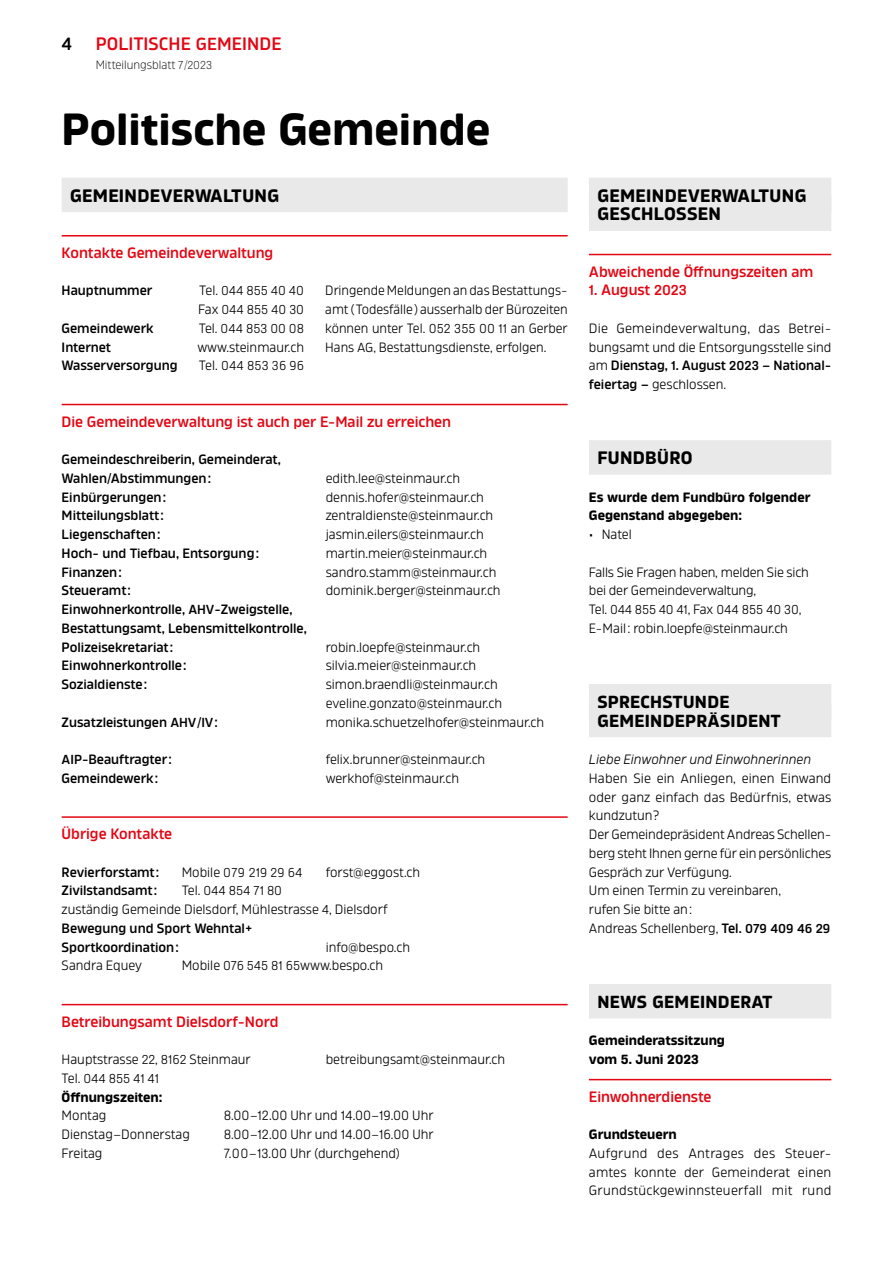
<style>
.page{position:relative;width:893px;height:1263px;background:#fff}
.page>*{position:absolute;margin:0;border:0;box-sizing:border-box;transform-origin:0 0}
.t1{font:700 45px "Amfibia";color:#000}
.t2{font:700 18px/18.8px "Amfibia";letter-spacing:.015em;color:#000}
.t3{font:600 18px "Amfibia";letter-spacing:.01em;color:#e30613}
.t4{font:600 18px "Amfibia";color:#000}
.t5{font:700 17.4px/18.8px "Amfibia";letter-spacing:.015em;color:#000}
.t6{font:600 15px "Amfibia";color:#e30613}
.t7{font:13.5px/18.8px "Amfibia";color:#000}
.t8{font:600 13.5px/18.8px "Amfibia";color:#000}
.t9{font:700 13.5px/18.8px "Amfibia";color:#000}
.t10{font:italic 13.5px "Amfibia";color:#000}
.t11{font:13.05px/18.8px "Amfibia";color:#000}
.t12{font:300 12px "Amfibia";color:#000}
.s1{font-size:17.4px}
.s2{font-size:11.7px}
.s3{font-size:13.5px}
.s4{font-size:13.05px}
.s5{font-weight:600}
.s6{font-size:14.55px}
.s7{font-weight:600;font-size:13.05px}
</style>
<div class="page">
<div style="left:62px;top:178px;width:506px;height:34px;background:#e9e9e9"></div>
<hr style="left:62px;top:235px;width:506px;height:1px;background:#e30613">
<hr style="left:62px;top:404px;width:506px;height:1px;background:#e30613">
<hr style="left:62px;top:816px;width:506px;height:2px;background:#e30613">
<hr style="left:62px;top:1004px;width:506px;height:1px;background:#e30613">
<div style="left:589px;top:178px;width:242px;height:34px;background:#e9e9e9"></div>
<div style="left:589px;top:196px;width:242px;height:35px;background:#e9e9e9"></div>
<hr style="left:589px;top:254px;width:242px;height:1px;background:#e30613">
<div style="left:589px;top:440px;width:242px;height:35px;background:#e9e9e9"></div>
<div style="left:589px;top:684px;width:242px;height:34px;background:#e9e9e9"></div>
<div style="left:589px;top:703px;width:242px;height:34px;background:#e9e9e9"></div>
<div style="left:589px;top:984px;width:242px;height:34px;background:#e9e9e9"></div>
<hr style="left:589px;top:1079px;width:242px;height:1px;background:#e30613">
<h2 class="t4" style="left:62px;top:33px;width:12px">4</h2>
<h2 class="t3" style="left:96px;top:33px;width:187px">POLITISCHE <span class="s1">GE</span>MEINDE</h2>
<p class="t12" style="left:96px;top:58px;width:118px">Mitteilungsblatt <span class="s2">7</span>/<span class="s2">2023</span></p>
<h1 class="t1" style="left:62px;top:103px;width:430px">Politische Gemeinde</h1>
<h2 class="t2" style="left:70px;top:186px;width:210px">GEMEINDEVERWALTUNG</h2>
<p class="t6" style="left:62px;top:244px;width:213px">Kontakte Gemeindeverwaltung</p>
<p class="t8" style="left:62px;top:281px;width:92px">Hauptnummer</p>
<p class="t11" style="left:198px;top:281px;width:107px"><span class="s3">Tel.</span> 044 855 40 40<br><span class="s3">Fax</span> 044 855 40 30</p>
<p class="t8" style="left:62px;top:319px;width:94px">Gemeindewerk</p>
<p class="t11" style="left:199px;top:319px;width:107px"><span class="s3">Tel.</span> 044 853 00 08</p>
<p class="t8" style="left:62px;top:337px;width:51px">Internet</p>
<p class="t7" style="left:197px;top:337px;width:108px">www.steinmaur.ch</p>
<p class="t8" style="left:62px;top:356px;width:117px">Wasserversorgung</p>
<p class="t11" style="left:199px;top:356px;width:107px"><span class="s3">Tel.</span> 044 853 36 96</p>
<p class="t7" style="left:325px;top:281px;width:244px">Dringende Meldungen an das Bestattungs&shy;amt (Todesfälle) ausserhalb der Bürozeiten können unter Tel. <span class="s4">052 355 00 11</span> an Gerber Hans <span class="s4">AG</span>, Bestattungsdienste, erfolgen.</p>
<p class="t6" style="left:62px;top:413px;width:391px">Die Gemeindeverwaltung ist auch per E-Mail zu erreichen</p>
<p class="t8" style="left:62px;top:450px;width:221px">Gemeindeschreiberin, Gemeinderat,<br>Wahlen/Abstimmungen:</p>
<p class="t7" style="left:326px;top:469px;width:136px">edith.lee@steinmaur.ch</p>
<p class="t8" style="left:62px;top:487px;width:106px">Einbürgerungen:</p>
<p class="t7" style="left:326px;top:487px;width:160px">dennis.hofer@steinmaur.ch</p>
<p class="t8" style="left:62px;top:506px;width:104px">Mitteilungsblatt:</p>
<p class="t7" style="left:326px;top:506px;width:169px">zentraldienste@steinmaur.ch</p>
<p class="t8" style="left:62px;top:525px;width:100px">Liegenschaften:</p>
<p class="t7" style="left:326px;top:525px;width:160px">jasmin.eilers@steinmaur.ch</p>
<p class="t8" style="left:62px;top:544px;width:199px">Hoch- und Tiefbau, Entsorgung:</p>
<p class="t7" style="left:326px;top:544px;width:163px">martin.meier@steinmaur.ch</p>
<p class="t8" style="left:62px;top:562px;width:62px">Finanzen:</p>
<p class="t7" style="left:326px;top:562px;width:172px">sandro.stamm@steinmaur.ch</p>
<p class="t8" style="left:62px;top:581px;width:71px">Steueramt:</p>
<p class="t7" style="left:326px;top:581px;width:176px">dominik.berger@steinmaur.ch</p>
<p class="t8" style="left:62px;top:600px;width:247px">Einwohnerkontrolle, <span class="s4">AHV</span>-Zweigstelle,<br>Bestattungsamt, Lebensmittelkontrolle,<br>Polizeisekretariat:</p>
<p class="t7" style="left:326px;top:637px;width:156px">robin.loepfe@steinmaur.ch</p>
<p class="t8" style="left:62px;top:656px;width:127px">Einwohnerkontrolle:</p>
<p class="t7" style="left:326px;top:656px;width:152px">silvia.meier@steinmaur.ch</p>
<p class="t8" style="left:62px;top:675px;width:87px">Sozialdienste:</p>
<p class="t7" style="left:326px;top:675px;width:178px">simon.braendli@steinmaur.ch eveline.gonzato@steinmaur.ch</p>
<p class="t8" style="left:62px;top:712px;width:158px">Zusatzleistungen <span class="s4">AHV</span>/<span class="s4">IV</span>:</p>
<p class="t7" style="left:326px;top:712px;width:220px">monika.schuetzelhofer@steinmaur.ch</p>
<p class="t8" style="left:62px;top:750px;width:112px"><span class="s4">AIP</span>-Beauftragter:</p>
<p class="t7" style="left:326px;top:750px;width:161px">felix.brunner@steinmaur.ch</p>
<p class="t8" style="left:62px;top:769px;width:98px">Gemeindewerk:</p>
<p class="t7" style="left:326px;top:769px;width:135px">werkhof@steinmaur.ch</p>
<p class="t6" style="left:62px;top:825px;width:112px">Übrige Kontakte</p>
<p class="t8" style="left:62px;top:862px;width:99px">Revierforstamt:</p>
<p class="t11" style="left:182px;top:863px;width:122px"><span class="s3">Mobile</span> 079 219 29 64</p>
<p class="t7" style="left:326px;top:862px;width:96px">forst@eggost.ch</p>
<p class="t8" style="left:62px;top:881px;width:97px">Zivilstandsamt:</p>
<p class="t11" style="left:182px;top:881px;width:102px"><span class="s3">Tel.</span> 044 854 71 80</p>
<p class="t7" style="left:62px;top:900px;width:328px">zuständig Gemeinde Dielsdorf, Mühlestrasse <span class="s4">4</span>, Dielsdorf<br><span class="s5">Bewegung und Sport Wehntal+<br>Sportkoordination:</span></p>
<p class="t7" style="left:326px;top:937px;width:86px">info@bespo.ch</p>
<p class="t7" style="left:62px;top:956px;width:82px">Sandra Equey</p>
<p class="t7" style="left:182px;top:956px;width:203px">Mobile <span class="s4">076 545 81 65</span>www.bespo.ch</p>
<p class="t6" style="left:62px;top:1013px;width:218px">Betreibungsamt Dielsdorf-Nord</p>
<p class="t7" style="left:62px;top:1050px;width:191px">Hauptstrasse <span class="s4">22</span>, <span class="s4">8162</span> Steinmaur</p>
<p class="t7" style="left:326px;top:1050px;width:181px">betreibungsamt@steinmaur.ch</p>
<p class="t11" style="left:62px;top:1069px;width:99px"><span class="s3">Tel.</span> 044 855 41 41</p>
<p class="t9" style="left:62px;top:1087px;width:102px">Öffnungszeiten:</p>
<p class="t7" style="left:62px;top:1106px;width:46px">Montag</p>
<p class="t7" style="left:224px;top:1106px;width:211px">8.00–12.00 Uhr und 14.00–19.00 Uhr</p>
<p class="t7" style="left:62px;top:1125px;width:130px">Dienstag–Donnerstag</p>
<p class="t7" style="left:224px;top:1125px;width:212px">8.00–12.00 Uhr und 14.00–16.00 Uhr</p>
<p class="t7" style="left:62px;top:1144px;width:42px">Freitag</p>
<p class="t7" style="left:224px;top:1144px;width:178px">7.00–13.00 Uhr (durchgehend)</p>
<h2 class="t2" style="left:597px;top:186px;width:210px">GEMEINDEVERWALTUNG<br>GESCHLOSSEN</h2>
<p class="t6" style="left:589px;top:263px;width:226px">Abweichende Öffnungszeiten am</p>
<p class="t6" style="left:589px;top:281px;width:100px"><span class="s6">1</span>. August <span class="s6">2023</span></p>
<p class="t7" style="left:589px;top:319px;width:244px;text-align:justify">Die Gemeindeverwaltung, das Betrei&shy;bungsamt und die Entsorgungsstelle sind am <span class="s5">Dienstag,</span> <span class="s7">1</span><span class="s5">. August</span> <span class="s7">2023</span> <span class="s5">– National&shy;feiertag –</span> geschlossen.</p>
<h2 class="t2" style="left:597px;top:448px;width:97px">FUNDBÜRO</h2>
<p class="t9" style="left:589px;top:487px;width:223px">Es wurde dem Fundbüro folgender<br>Gegenstand abgegeben:</p>
<p class="t7" style="left:589px;top:525px;width:44px">• Natel</p>
<p class="t7" style="left:589px;top:562px;width:222px">Falls Sie Fragen haben, melden Sie sich bei der Gemeindeverwaltung,</p>
<p class="t11" style="left:589px;top:600px;width:214px"><span class="s3">Tel.</span> 044 855 40 41<span class="s3">, Fax</span> 044 855 40 30<span class="s3">,</span></p>
<p class="t7" style="left:589px;top:619px;width:201px">E-Mail: robin.loepfe@steinmaur.ch</p>
<p class="t5" style="left:597px;top:692px;width:185px">SPRECHSTUNDE<br>GEMEINDEPRÄSIDENT</p>
<p class="t10" style="left:589px;top:751px;width:224px">Liebe Einwohner und Einwohnerinnen</p>
<p class="t7" style="left:589px;top:769px;width:244px">Haben Sie ein Anliegen, einen Einwand oder ganz einfach das Bedürfnis, etwas kundzutun?<br>Der Gemeindepräsident Andreas Schellen&shy;berg steht Ihnen gerne für ein persönliches<br>Gespräch zur Verfügung.<br>Um einen Termin zu vereinbaren,<br>rufen Sie bitte an:<br>Andreas Schellenberg, <span class="s5">Tel.</span> <span class="s7">079 409 46 29</span></p>
<p class="t5" style="left:597px;top:992px;width:177px">NEWS GEMEINDERAT</p>
<p class="t9" style="left:589px;top:1031px;width:138px">Gemeinderatssitzung vom 5. Juni 2023</p>
<p class="t6" style="left:589px;top:1088px;width:124px">Einwohnerdienste</p>
<p class="t9" style="left:589px;top:1125px;width:89px">Grundsteuern</p>
<p class="t7" style="left:589px;top:1144px;width:244px;text-align:justify">Aufgrund des Antrages des Steuer&shy;amtes konnte der Gemeinderat einen Grundstückgewinnsteuerfall mit rund</p>
</div>
